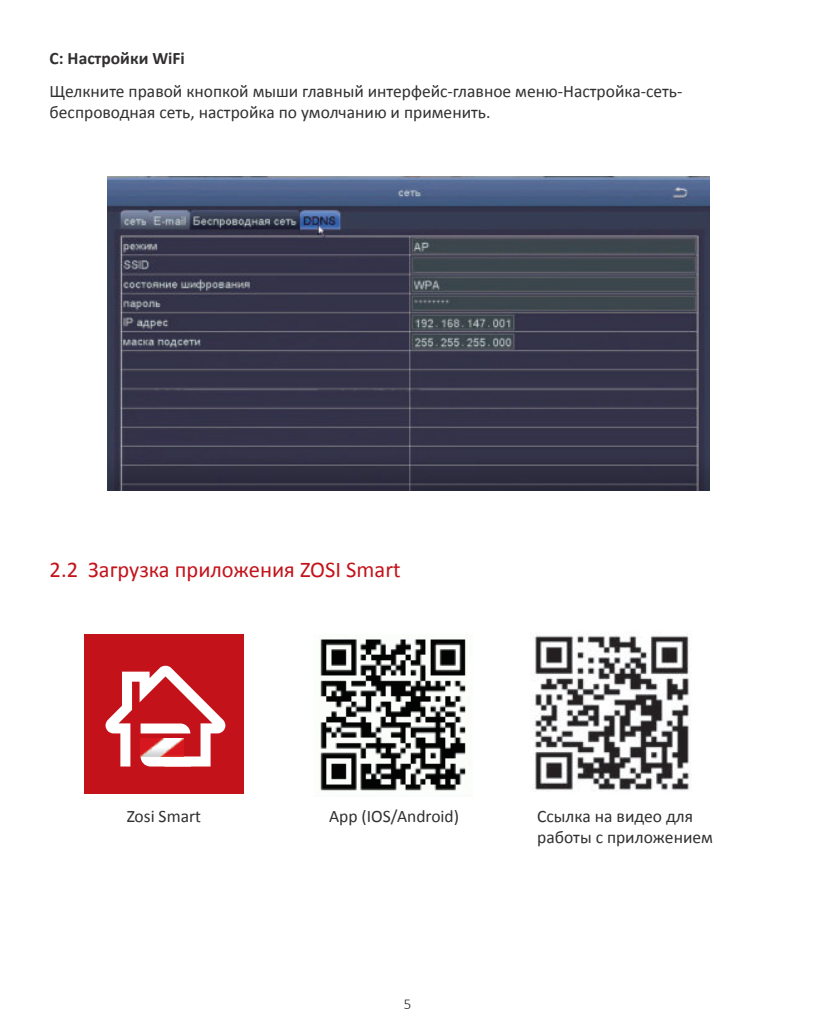
<style>
.page{position:relative;width:815px;height:1028px;background:#fff}
.page>*{position:absolute;margin:0;border:0;box-sizing:border-box;transform-origin:0 0}
.t1{font:22.5px "Calibri";color:#c4121a}
.t2{font:17.5px/21px "Calibri";color:#312f30}
.t3{font:700 17.5px "Calibri";color:#312f30}
.t4{font:300 15px "Calibri";color:#231f20}
</style>
<div class="page">
<img style="left:108px;top:177px;width:601px;height:313px">
<div style="left:84px;top:634px;width:160px;height:160px;background:#c4121a"></div>
<svg style="left:106px;top:665px;width:119px;height:101px"></svg>
<img style="left:141px;top:738px;width:43px;height:18px">
<img style="left:320px;top:639px;width:146px;height:152px">
<img style="left:534px;top:631px;width:156px;height:160px">
<p class="t3" style="left:50px;top:47px;width:137px">C: Настройки WiFi</p>
<p class="t2" style="left:50px;top:80px;width:634px">Щелкните правой кнопкой мыши главный интерфейс-главное меню-Настройка-сеть&shy;беспроводная сеть, настройка по умолчанию и применить.</p>
<p class="t1" style="left:50px;top:555px;width:353px">2.2 Загрузка приложения ZOSI Smart</p>
<p class="t2" style="left:127px;top:806px;width:76px">Zosi Smart</p>
<p class="t2" style="left:329px;top:806px;width:132px">App (IOS/Android)</p>
<p class="t2" style="left:537px;top:806px;width:177px">Ссылка на видео для работы с приложением</p>
<p class="t4" style="left:404px;top:994px;width:9px">5</p>
</div>
